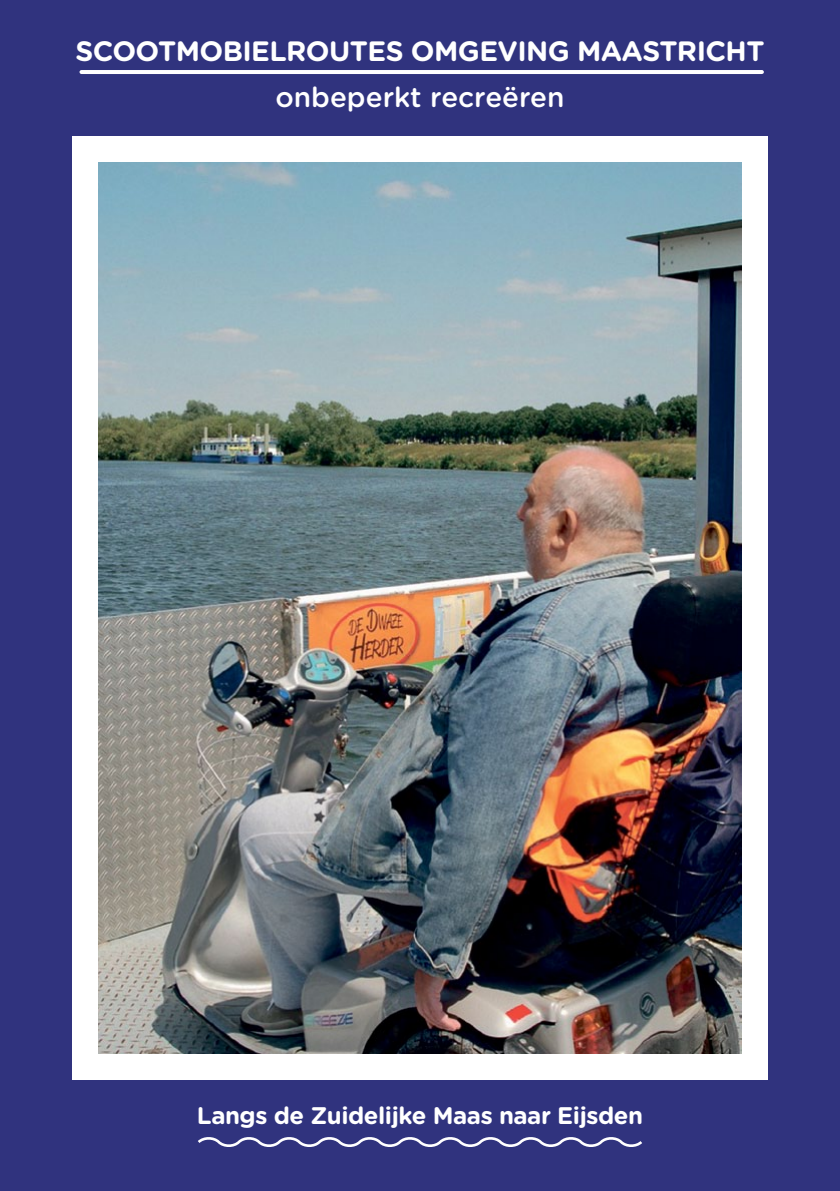
<style>
.page{position:relative;width:840px;height:1191px;background:#fff}
.page>*{position:absolute;margin:0;border:0;box-sizing:border-box;transform-origin:0 0}
.t1{font:700 28px "Gotham Rounded";letter-spacing:-.02em;color:#fff}
.t2{font:500 28px "Gotham Rounded";color:#fff}
.t3{font:700 24px "Gotham Rounded";letter-spacing:-.02em;color:#fff}
</style>
<div class="page">
<div style="left:0;top:0;width:839px;height:1191px;background:#30337e"></div>
<div style="left:72px;top:136px;width:695px;height:943px;background:#fff"></div>
<img style="left:99px;top:162px;width:641px;height:891px">
<hr style="left:81px;top:70px;width:680px;height:4px;background:#fff">
<svg style="left:198px;top:1137px;width:444px;height:10px"></svg>
<p class="t1" style="left:75px;top:30px;width:690px">SCOOTMOBIELROUTES OMGEVING MAASTRICHT</p>
<p class="t2" style="left:275px;top:77px;width:290px">onbeperkt recreëren</p>
<p class="t3" style="left:197px;top:1097px;width:447px">Langs de Zuidelijke Maas naar Eijsden</p>
</div>
